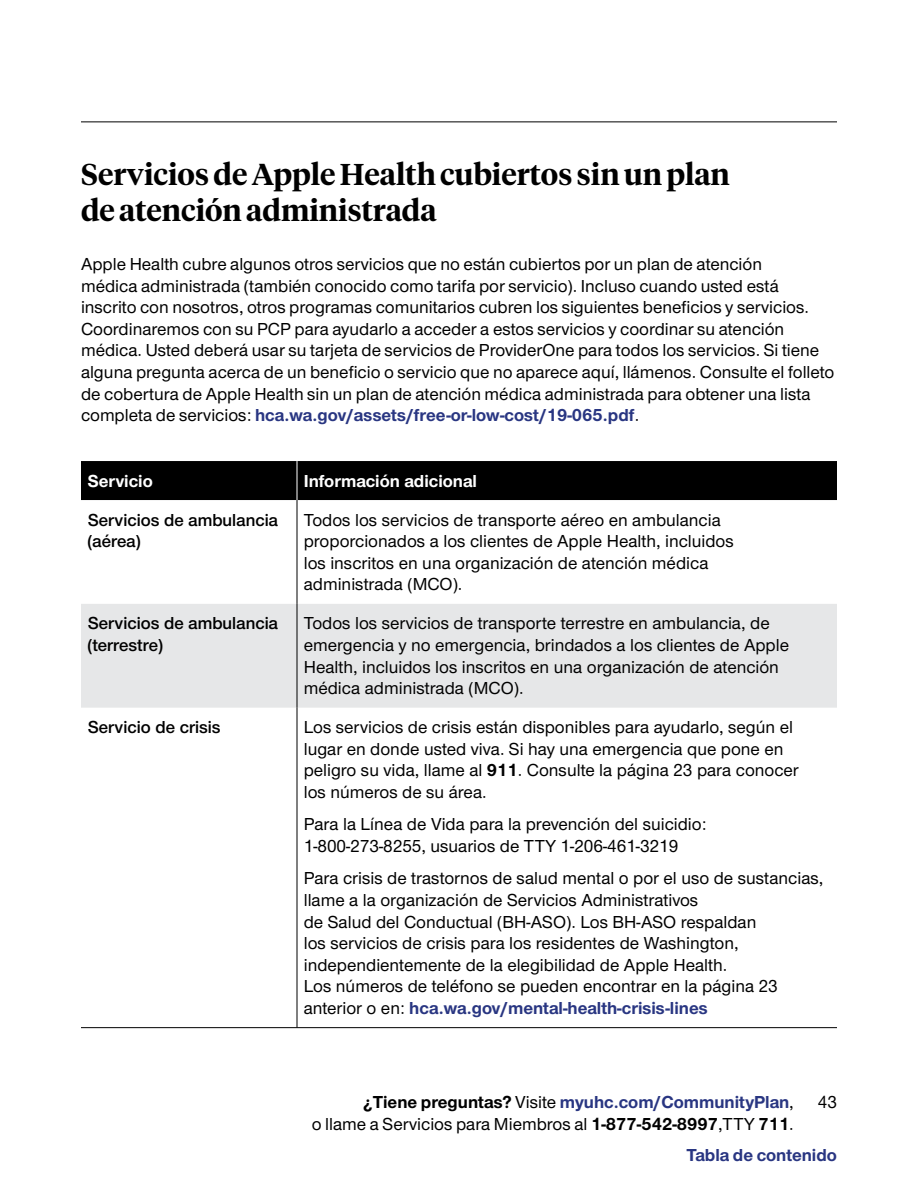
<style>
.page{position:relative;width:918px;height:1188px;background:#fff}
.page>*{position:absolute;margin:0;border:0;box-sizing:border-box;transform-origin:0 0}
.Head_2___20pt{font:600 30px/36px "UHC Serif Headline";color:#000}
.Table___body{font:500 18px/21.6px "UHC Sans";color:#000}
.Body{font:500 18px/21.6px "UHC Sans";color:#000}
.Table___SemiBold{font:600 18px/21.6px "UHC Sans";color:#000}
.t1{font:700 18px "UHC Sans";color:#293682}
.Table___headers_-_RE{font:700 18px "UHC Sans";color:#fff}
.s1{font-weight:700;color:#293682}
.s2{font-weight:700}
.s3{color:#000}
.s4{font-weight:500;color:#000}
</style>
<div class="page">
<hr style="left:81px;top:122px;width:756px;height:1px;background:#000">
<div style="left:81px;top:461px;width:756px;height:39px;background:#000"></div>
<div style="left:81px;top:604px;width:756px;height:104px;background:#e6e7e8"></div>
<hr style="left:297px;top:500px;width:1px;height:104px;background:#000">
<hr style="left:297px;top:604px;width:1px;height:104px;background:#000">
<hr style="left:297px;top:708px;width:1px;height:319px;background:#000">
<hr style="left:81px;top:1027px;width:216px;height:1px;background:#000">
<hr style="left:297px;top:1027px;width:540px;height:1px;background:#000">
<hr style="left:297px;top:461px;width:1px;height:39px;background:#fff">
<p class="Head_2___20pt" style="left:81px;top:155px;width:650px">Servicios de Apple Health cubiertos sin un plan de atención administrada</p>
<p class="Body" style="left:81px;top:253px;width:755px">Apple Health cubre algunos otros servicios que no están cubiertos por un plan de atención<br>médica administrada (también conocido como tarifa por servicio). Incluso cuando usted está inscrito con nosotros, otros programas comunitarios cubren los siguientes beneficios y servicios.<br>Coordinaremos con su PCP para ayudarlo a acceder a estos servicios y coordinar su atención médica. Usted deberá usar su tarjeta de servicios de ProviderOne para todos los servicios. Si tiene alguna pregunta acerca de un beneficio o servicio que no aparece aquí, llámenos. Consulte el folleto de cobertura de Apple Health sin un plan de atención médica administrada para obtener una lista completa de servicios: <span class="s1">hca.wa.gov/assets/free-or-low-cost/19-065.pdf</span>.</p>
<p class="Table___headers_-_RE" style="left:88px;top:468px;width:67px">Servicio</p>
<p class="Table___headers_-_RE" style="left:304px;top:468px;width:175px">Información adicional</p>
<p class="Table___SemiBold" style="left:88px;top:508px;width:192px">Servicios de ambulancia (aérea)</p>
<p class="Table___body" style="left:304px;top:508px;width:432px">Todos los servicios de transporte aéreo en ambulancia proporcionados a los clientes de Apple Health, incluidos los inscritos en una organización de atención médica administrada (MCO).</p>
<p class="Table___SemiBold" style="left:88px;top:612px;width:192px">Servicios de ambulancia (terrestre)</p>
<p class="Table___body" style="left:304px;top:612px;width:487px">Todos los servicios de transporte terrestre en ambulancia, de emergencia y no emergencia, brindados a los clientes de Apple Health, incluidos los inscritos en una organización de atención médica administrada (MCO).</p>
<p class="Table___SemiBold" style="left:88px;top:716px;width:134px">Servicio de crisis</p>
<p class="Table___body" style="left:304px;top:716px;width:497px">Los servicios de crisis están disponibles para ayudarlo, según el lugar en donde usted viva. Si hay una emergencia que pone en peligro su vida, llame al <span class="s2">911</span>. Consulte la página 23 para conocer los números de su área.</p>
<p class="Table___body" style="left:304px;top:813px;width:404px">Para la Línea de Vida para la prevención del suicidio:<br>1-800-273-8255, usuarios de TTY 1-206-461-3219</p>
<p class="Table___body" style="left:304px;top:867px;width:521px">Para crisis de trastornos de salud mental o por el uso de sustancias, llame a la organización de Servicios Administrativos<br>de Salud del Conductual (BH-ASO). Los BH-ASO respaldan<br>los servicios de crisis para los residentes de Washington, independientemente de la elegibilidad de Apple Health.<br>Los números de teléfono se pueden encontrar en la página 23 anterior o en: <span class="s1">hca.wa.gov/mental-health-crisis-lines</span></p>
<p class="t1" style="left:363px;top:1090px;width:432px"><span class="s3">¿Tiene preguntas?</span> <span class="s4">Visite</span> myuhc.com/CommunityPlan<span class="s4">,</span></p>
<p class="Body" style="left:818px;top:1091px;width:21px">43</p>
<p class="Body" style="left:312px;top:1112px;width:484px">o llame a Servicios para Miembros al <span class="s2">1-877-542-8997</span>,TTY <span class="s2">711</span>.</p>
<p class="t1" style="left:687px;top:1143px;width:152px">Tabla de contenido</p>
</div>
